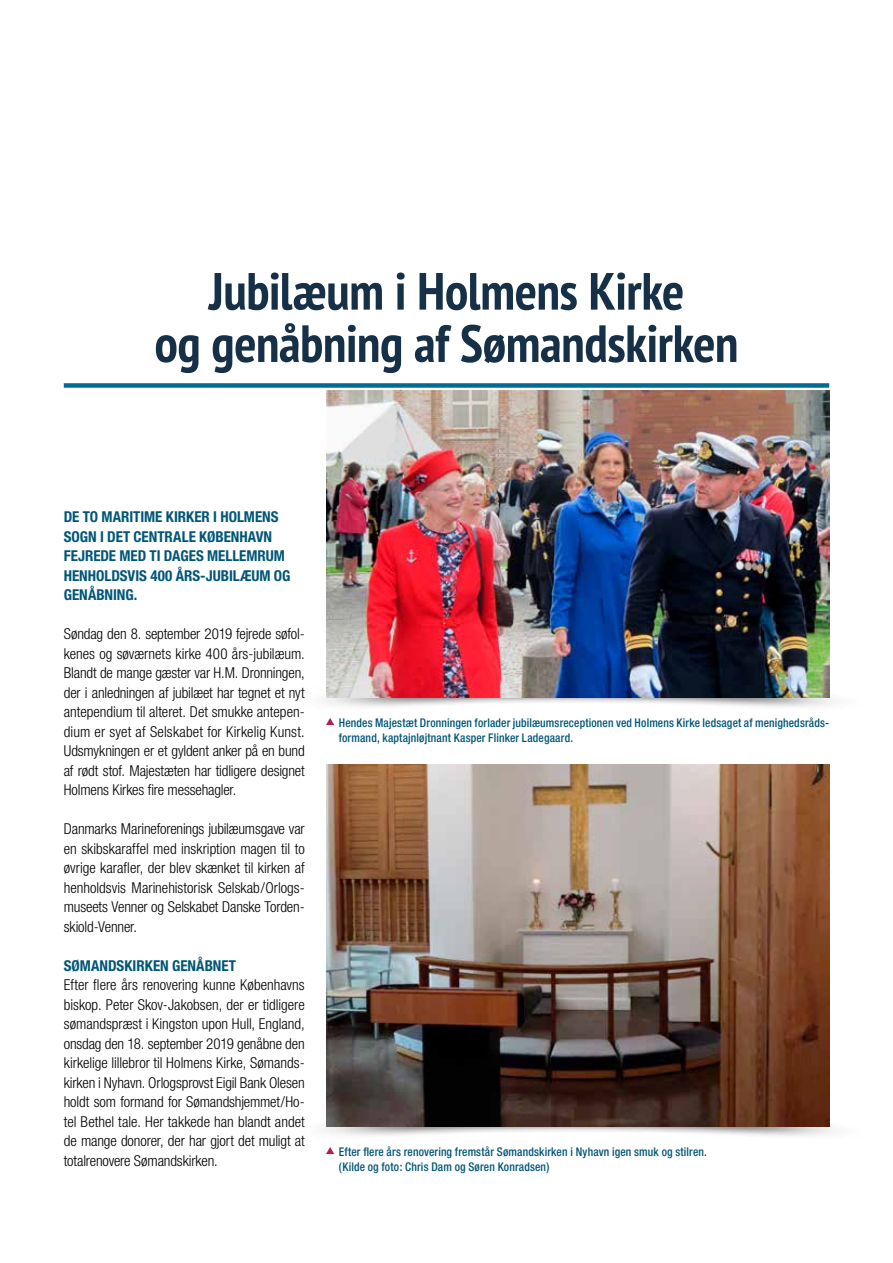
<style>
.page{position:relative;width:893px;height:1263px;background:#fff}
.page>*{position:absolute;margin:0;border:0;box-sizing:border-box;transform-origin:0 0}
.t1{font:700 condensed 52.35px/52.3px "PT Sans";letter-spacing:-.01em;color:#163047;text-align:center}
.t2{font:300 condensed 15px/19.5px "Helvetica Neue";letter-spacing:-.01em;color:#000;text-align:justify}
.t3{font:700 condensed 15px/19.5px "Helvetica Neue";letter-spacing:-.005em;color:#005677}
.t4{font:500 condensed 12px/15px "Helvetica Neue";letter-spacing:.015em;color:#005677;scale:.96 1}
</style>
<div class="page">
<img style="left:325px;top:665px;width:508px;height:42px">
<img style="left:325px;top:1094px;width:508px;height:61px">
<div style="left:66px;top:383px;width:761px;height:5px;background:#006c94"></div>
<img style="left:326px;top:391px;width:503px;height:307px">
<svg style="left:326px;top:718px;width:8px;height:7px"></svg>
<svg style="left:326px;top:1147px;width:8px;height:7px"></svg>
<img style="left:326px;top:765px;width:503px;height:362px">
<h1 class="t1" style="left:155px;top:264px;width:585px">Jubilæum i Holmens Kirke<br>og genåbning af Sømandskirken</h1>
<p class="t3" style="left:64px;top:507px;width:228px">DE TO MARITIME KIRKER I HOLMENS<br>SOGN I DET CENTRALE KØBENHAVN<br>FEJREDE MED TI DAGES MELLEMRUM<br>HENHOLDSVIS 400 ÅRS-JUBILÆUM OG<br>GENÅBNING.</p>
<p class="t2" style="left:64px;top:624px;width:242px">Søndag den 8. september 2019 fejrede søfol&shy;kenes og søværnets kirke 400 års-jubilæum.<br>Blandt de mange gæster var H.M. Dronningen, der i anledningen af jubilæet har tegnet et nyt antependium til alteret. Det smukke antepen&shy;dium er syet af Selskabet for Kirkelig Kunst.<br>Udsmykningen er et gyldent anker på en bund af rødt stof. Majestæten har tidligere designet Holmens Kirkes fire messehagler.</p>
<p class="t2" style="left:64px;top:819px;width:242px">Danmarks Marineforenings jubilæumsgave var en skibskaraffel med inskription magen til to øvrige karafler, der blev skænket til kirken af henholdsvis Marinehistorisk Selskab/Orlogs&shy;museets Venner og Selskabet Danske Torden&shy;skiold-Venner.</p>
<p class="t3" style="left:64px;top:955px;width:174px">SØMANDSKIRKEN GENÅBNET</p>
<p class="t2" style="left:64px;top:975px;width:242px">Efter flere års renovering kunne Københavns biskop. Peter Skov-Jakobsen, der er tidligere sømandspræst i Kingston upon Hull, England, onsdag den 18. september 2019 genåbne den kirkelige lillebror til Holmens Kirke, Sømands&shy;kirken i Nyhavn. Orlogsprovst Eigil Bank Olesen holdt som formand for Sømandshjemmet/Ho&shy;tel Bethel tale. Her takkede han blandt andet de mange donorer, der har gjort det muligt at totalrenovere Sømandskirken.</p>
<p class="t4" style="left:339px;top:714px;width:512px">Hendes Majestæt Dronningen forlader jubilæumsreceptionen ved Holmens Kirke ledsaget af menighedsråds&shy;formand, kaptajnløjtnant Kasper Flinker Ladegaard.</p>
<p class="t4" style="left:339px;top:1143px;width:385px">Efter flere års renovering fremstår Sømandskirken i Nyhavn igen smuk og stilren. (Kilde og foto: Chris Dam og Søren Konradsen)</p>
</div>
